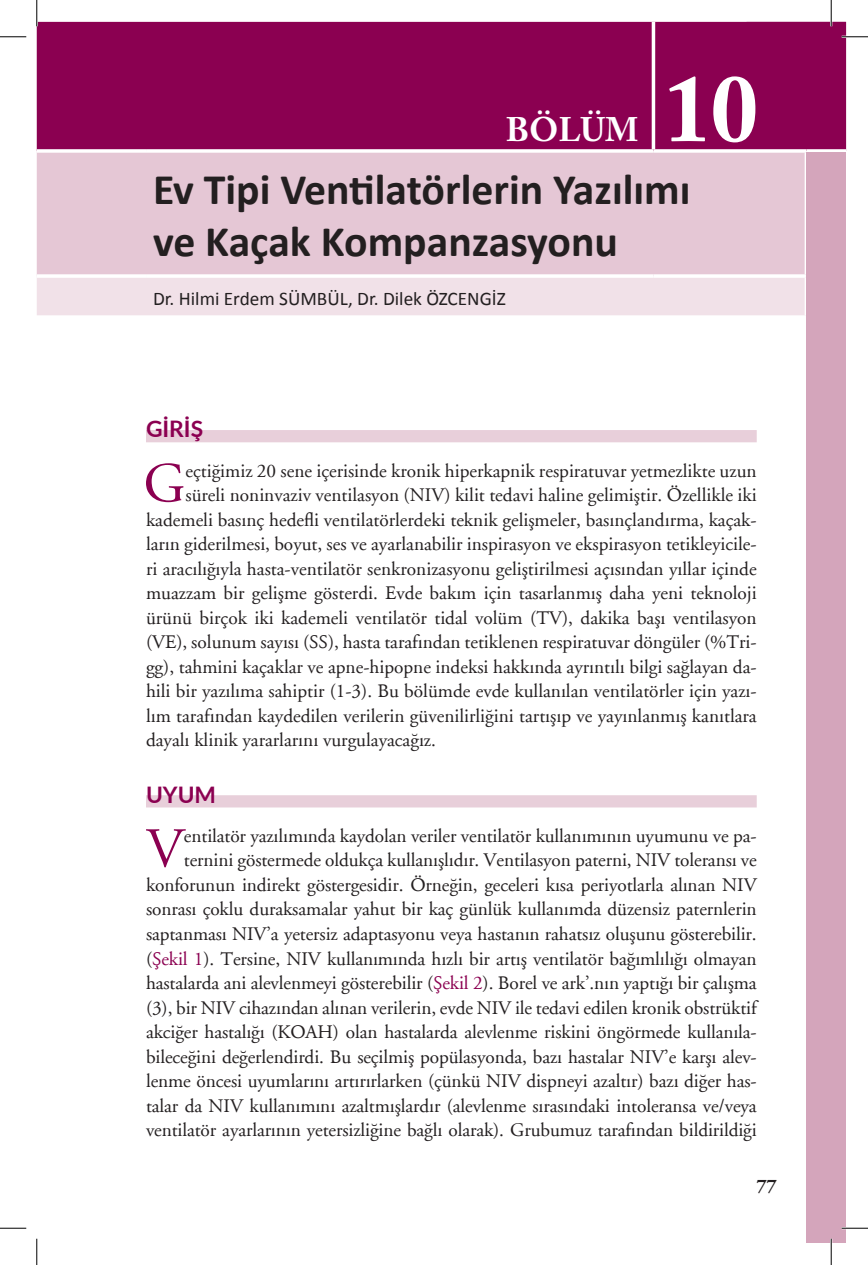
<style>
.page{position:relative;width:868px;height:1265px;background:#fff}
.page>*{position:absolute;margin:0;border:0;box-sizing:border-box;transform-origin:0 0}
.t1{font:700 94.5px "Adobe Caslon Pro";color:#fff}
.t2{font:56.18px "Adobe Garamond";color:#8b0051}
.bölüm_başlık{font:700 43.75px/52.5px "Calibri";color:#231f20}
.t3{font:700 33.77px "Adobe Caslon Pro";color:#fff}
._1__BAŞLIK{font:700 22.75px "Lato";color:#8b0051}
.t4{font:19.25px/24.5px "Adobe Garamond";letter-spacing:-.005em;color:#231f20;text-align:right}
.List_Paragraph{font:19.25px "Calibri";color:#231f20}
.t5{font:700 19.25px "Adobe Garamond";color:#fff}
.t6{font:700 19.25px "Adobe Garamond";color:#231f20}
.s1{color:#8b0051}
</style>
<div class="page">
<div style="left:37px;top:22px;width:808px;height:127px;background:#8b0051"></div>
<div style="left:37px;top:153px;width:767px;height:121px;background:#e5c7d5"></div>
<div style="left:37px;top:278px;width:767px;height:37px;background:#f1e1e8"></div>
<svg style="left:651px;top:22px;width:4px;height:127px"></svg>
<svg style="left:653px;top:149px;width:153px;height:4px"></svg>
<svg style="left:806px;top:149px;width:39px;height:4px"></svg>
<svg style="left:37px;top:149px;width:109px;height:4px"></svg>
<svg style="left:146px;top:149px;width:507px;height:4px"></svg>
<svg style="left:37px;top:274px;width:109px;height:1px"></svg>
<svg style="left:146px;top:274px;width:507px;height:1px"></svg>
<div style="left:806px;top:153px;width:39px;height:1089px;background:#d4a5bb"></div>
<div style="left:146px;top:430px;width:610px;height:12px;background:#e8cfda"></div>
<div style="left:146px;top:795px;width:610px;height:12px;background:#e8cfda"></div>
<hr style="left:841px;top:1226px;width:26px;height:2px;background:#fff">
<hr style="left:36px;top:0;width:2px;height:26px;background:#fff">
<hr style="left:829px;top:1238px;width:3px;height:26px;background:#fff">
<svg style="left:0;top:36px;width:26px;height:1px"></svg>
<svg style="left:0;top:1227px;width:26px;height:1px"></svg>
<svg style="left:841px;top:1227px;width:26px;height:1px"></svg>
<svg style="left:36px;top:0;width:1px;height:26px"></svg>
<svg style="left:36px;top:1238px;width:1px;height:26px"></svg>
<svg style="left:746px;top:0;width:121px;height:110px"></svg>
<svg style="left:830px;top:1238px;width:1px;height:26px"></svg>
<p class="t1" style="left:663px;top:53px;width:96px">10</p>
<p class="bölüm_başlık" style="left:153px;top:162px;width:539px">Ev Tipi Ventilatörlerin Yazılımı ve Kaçak Kompanzasyonu</p>
<p class="List_Paragraph" style="left:153px;top:287px;width:354px">Dr. Hilmi Erdem SÜMBÜL, Dr. Dilek ÖZCENGİZ</p>
<p class="t5" style="left:751px;top:82px;width:22px">77</p>
<p class="t3" style="left:505px;top:110px;width:134px">BÖLÜM</p>
<p class="_1__BAŞLIK" style="left:146px;top:412px;width:59px">GIRIŞ</p>
<p class="t2" style="left:143px;top:450px;width:43px">G</p>
<p class="t4" style="left:185px;top:458px;width:572px">eçtiğimiz 20 sene içerisinde kronik hiperkapnik respiratuvar yetmezlikte uzun</p>
<p class="t4" style="left:185px;top:483px;width:572px">süreli noninvaziv ventilasyon (NIV) kilit tedavi haline gelimiştir. Özellikle iki</p>
<p class="t4" style="left:146px;top:507px;width:612px">kademeli basınç hedefli ventilatörlerdeki teknik gelişmeler, basınçlandırma, kaçak-</p>
<p class="t4" style="left:146px;top:532px;width:612px">ların giderilmesi, boyut, ses ve ayarlanabilir inspirasyon ve ekspirasyon tetikleyicile-</p>
<p class="t4" style="left:146px;top:556px;width:612px">ri aracılığıyla hasta-ventilatör senkronizasyonu geliştirilmesi açısından yıllar içinde</p>
<p class="t4" style="left:146px;top:581px;width:612px">muazzam bir gelişme gösterdi. Evde bakım için tasarlanmış daha yeni teknoloji</p>
<p class="t4" style="left:146px;top:605px;width:612px">ürünü birçok iki kademeli ventilatör tidal volüm (TV), dakika başı ventilasyon</p>
<p class="t4" style="left:146px;top:630px;width:612px">(VE), solunum sayısı (SS), hasta tarafından tetiklenen respiratuvar döngüler (%Tri-</p>
<p class="t4" style="left:146px;top:654px;width:612px">gg), tahmini kaçaklar ve apne-hipopne indeksi hakkında ayrıntılı bilgi sağlayan da-</p>
<p class="t4" style="left:146px;top:679px;width:612px">hili bir yazılıma sahiptir (1-3). Bu bölümde evde kullanılan ventilatörler için yazı-</p>
<p class="t4" style="left:146px;top:703px;width:612px">lım tarafından kaydedilen verilerin güvenilirliğini tartışıp ve yayınlanmış kanıtlara</p>
<p class="t4" style="left:146px;top:728px;width:291px">dayalı klinik yararlarını vurgulayacağız.</p>
<p class="_1__BAŞLIK" style="left:146px;top:777px;width:72px">UYUM</p>
<p class="t2" style="left:146px;top:815px;width:39px">V</p>
<p class="t4" style="left:146px;top:823px;width:612px">entilatör yazılımında kaydolan veriler ventilatör kullanımının uyumunu ve pa&shy;ternini göstermede oldukça kullanışlıdır. Ventilasyon paterni, NIV toleransı ve konforunun indirekt göstergesidir. Örneğin, geceleri kısa periyotlarla alınan NIV sonrası çoklu duraksamalar yahut bir kaç günlük kullanımda düzensiz paternlerin saptanması NIV’a yetersiz adaptasyonu veya hastanın rahatsız oluşunu gösterebilir. (<span class="s1">Şekil 1</span>). Tersine, NIV kullanımında hızlı bir artış ventilatör bağımlılığı olmayan hastalarda ani alevlenmeyi gösterebilir (<span class="s1">Şekil 2</span>). Borel ve ark’.nın yaptığı bir çalışma (3), bir NIV cihazından alınan verilerin, evde NIV ile tedavi edilen kronik obstrüktif akciğer hastalığı (KOAH) olan hastalarda alevlenme riskini öngörmede kullanıla&shy;bileceğini değerlendirdi. Bu seçilmiş popülasyonda, bazı hastalar NIV’e karşı alev&shy;lenme öncesi uyumlarını artırırlarken (çünkü NIV dispneyi azaltır) bazı diğer has&shy;talar da NIV kullanımını azaltmışlardır (alevlenme sırasındaki intoleransa ve/veya ventilatör ayarlarının yetersizliğine bağlı olarak). Grubumuz tarafından bildirildiği</p>
<p class="t6" style="left:756px;top:1174px;width:22px">77</p>
</div>
